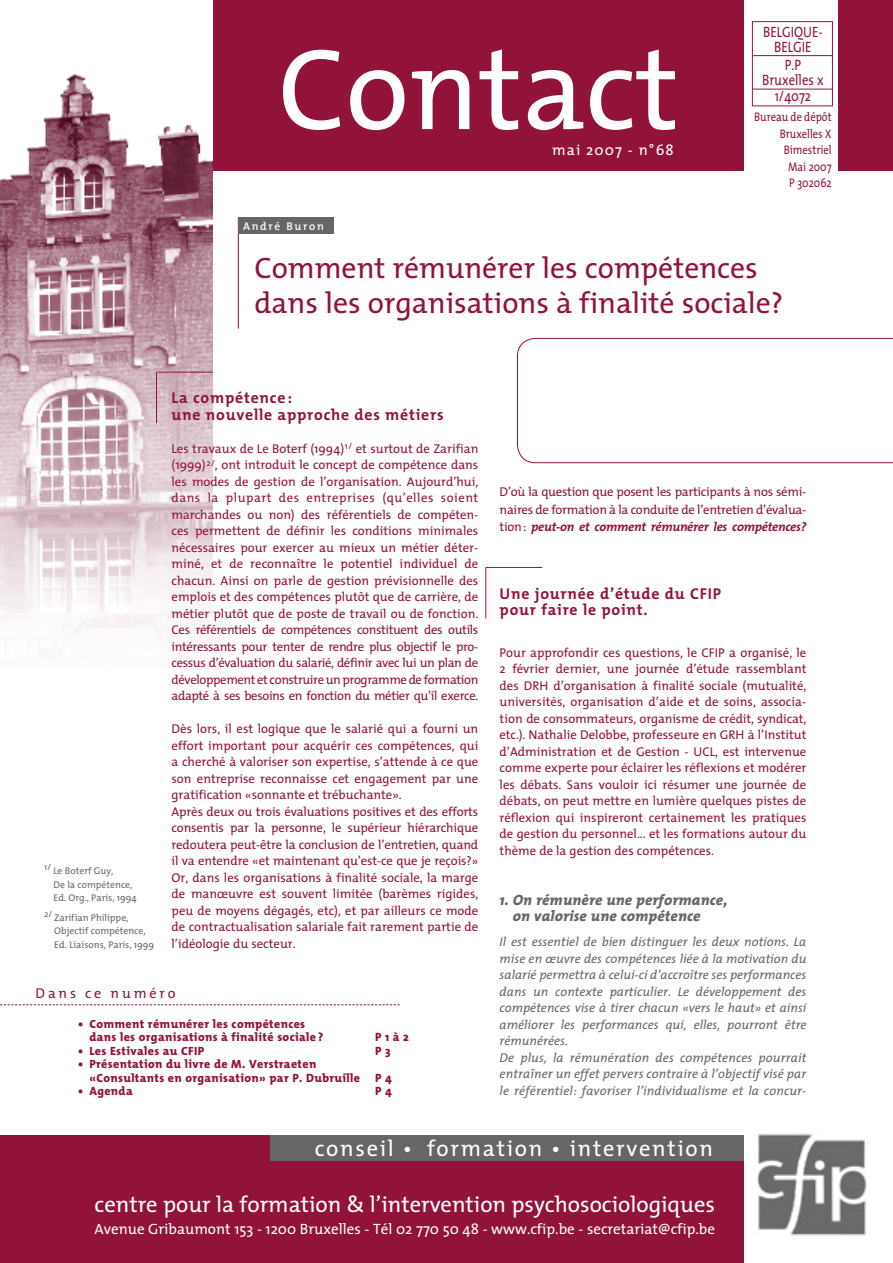
<style>
.page{position:relative;width:893px;height:1263px;background:#fff}
.page>*{position:absolute;margin:0;border:0;box-sizing:border-box;transform-origin:0 0}
.Normal_e{font:116.55px "The Mix";color:#fff}
.Normal_e-2{font:29.7px/35.1px "The Mix";color:#92133a}
.Normal_e-3{font:22.5px "The Mix";color:#fff}
.Normal_e-4{font:22.5px "The Mix";letter-spacing:.075em;color:#fff}
.Normal_e-5{font:700 15.75px/16.5px "The Mix";letter-spacing:.05em;color:#92133a}
.Normal_e-6{font:15px "The Mix";color:#fff}
.Normal_e-7{font:italic 800 15px/16.5px "The Mix";letter-spacing:.01em;color:#676667}
.Normal_e-8{font:15px "The Mix";color:#92133a;scale:.85 1}
.Normal_e-9{font:15px "The Mix";letter-spacing:.075em;color:#fff}
.Normal_e-10{font:14.25px "The Mix";letter-spacing:.2em;color:#92133a}
.Normal_e-11{font:12.75px/16.5px "The Mix";color:#92133a;text-align:justify}
.Normal_e-12{font:italic 12.75px/16.5px "The Mix";letter-spacing:.005em;color:#676667;text-align:justify}
.Normal_e-13{font:12.45px "The Mix";color:#92133a;scale:.85 1}
.Normal_e-14{font:800 12px/13.5px "The Mix";letter-spacing:.03em;color:#92133a}
.Normal_e-15{font:600 11.25px "The Mix";letter-spacing:.15em;color:#fff}
.Normal_e-16{font:9.75px/13.5px "The Mix";color:#676667}
.s1{font-weight:700;font-style:italic}
</style>
<div class="page">
<div style="left:213px;top:0;width:680px;height:170px;background:#92133a"></div>
<div style="left:0;top:1135px;width:744px;height:128px;background:#92133a"></div>
<div style="left:271px;top:1135px;width:473px;height:26px;background:#676667"></div>
<img style="left:757px;top:1133px;width:110px;height:103px">
<img style="left:0;top:73px;width:213px;height:579px">
<hr style="left:157px;top:372px;width:56px;height:1px;background:#92133a">
<hr style="left:156px;top:372px;width:1px;height:51px;background:#92133a">
<hr style="left:238px;top:218px;width:1px;height:111px;background:#92133a">
<div style="left:238px;top:217px;width:96px;height:17px;background:#676667"></div>
<div style="left:744px;top:0;width:94px;height:211px;background:#fff"></div>
<div style="left:752px;top:21px;width:81px;height:85px;border:1px solid #92133a"></div>
<hr style="left:753px;top:55px;width:80px;height:1px;background:#92133a">
<hr style="left:753px;top:89px;width:80px;height:1px;background:#92133a">
<hr style="left:486px;top:567px;width:56px;height:1px;background:#92133a">
<hr style="left:486px;top:567px;width:1px;height:51px;background:#92133a">
<svg style="left:517px;top:338px;width:376px;height:125px"></svg>
<svg style="left:0;top:1004px;width:400px;height:1px"></svg>
<p class="Normal_e" style="left:278px;top:-7px;width:403px">Contact</p>
<p class="Normal_e-15" style="left:243px;top:217px;width:82px">André Buron</p>
<p class="Normal_e-9" style="left:552px;top:138px;width:123px">mai 2007 - n°68</p>
<p class="Normal_e-8" style="left:763px;top:19px;width:72px">BELGIQUE-</p>
<p class="Normal_e-8" style="left:774px;top:34px;width:46px">BELGIE</p>
<p class="Normal_e-8" style="left:785px;top:52px;width:21px">P.P</p>
<p class="Normal_e-8" style="left:762px;top:67px;width:74px">Bruxelles x</p>
<p class="Normal_e-8" style="left:775px;top:84px;width:44px">1/4072</p>
<p class="Normal_e-13" style="left:754px;top:107px;width:93px">Bureau de dépôt</p>
<p class="Normal_e-13" style="left:780px;top:123px;width:63px">Bruxelles X</p>
<p class="Normal_e-13" style="left:784px;top:140px;width:58px">Bimestriel</p>
<p class="Normal_e-13" style="left:788px;top:156px;width:53px">Mai 2007</p>
<p class="Normal_e-13" style="left:789px;top:173px;width:51px">P 302062</p>
<p class="Normal_e-2" style="left:254px;top:250px;width:531px">Comment rémunérer les compétences dans les organisations à finalité sociale?</p>
<p class="Normal_e-16" style="left:53px;top:864px;width:85px;text-indent:-9px"><sup>1/</sup> Le Boterf Guy,<br>De la compétence,<br>Ed. Org., Paris, 1994</p>
<p class="Normal_e-16" style="left:54px;top:910px;width:101px;text-indent:-10px"><sup>2/</sup> Zarifian Philippe,<br>Objectif compétence,<br>Ed. Liaisons, Paris, 1999</p>
<p class="Normal_e-5" style="left:172px;top:389px;width:274px">La compétence :<br>une nouvelle approche des métiers</p>
<p class="Normal_e-11" style="left:172px;top:440px;width:308px">Les travaux de Le Boterf (1994)<sup>1/</sup> et surtout de Zarifian (1999)<sup>2/</sup>, ont introduit le concept de compétence dans les modes de gestion de l’organisation. Aujourd’hui, dans la plupart des entreprises (qu’elles soient marchandes ou non) des référentiels de compéten&shy;ces permettent de définir les conditions minimales nécessaires pour exercer au mieux un métier déter&shy;miné, et de reconnaître le potentiel individuel de chacun. Ainsi on parle de gestion prévisionnelle des emplois et des compétences plutôt que de carrière, de métier plutôt que de poste de travail ou de fonction.</p>
<p class="Normal_e-11" style="left:172px;top:621px;width:308px">Ces référentiels de compétences constituent des outils intéressants pour tenter de rendre plus objectif le pro&shy;cessus d’évaluation du salarié, définir avec lui un plan de développement et construire un programme de formation adapté à ses besoins en fonction du métier qu’il exerce.</p>
<p class="Normal_e-11" style="left:172px;top:720px;width:308px">Dès lors, il est logique que le salarié qui a fourni un effort important pour acquérir ces compétences, qui a cherché à valoriser son expertise, s’attende à ce que son entreprise reconnaisse cet engagement par une gratification «sonnante et trébuchante».</p>
<p class="Normal_e-11" style="left:172px;top:803px;width:308px">Après deux ou trois évaluations positives et des efforts consentis par la personne, le supérieur hiérarchique redoutera peut-être la conclusion de l’entretien, quand il va entendre «et maintenant qu’est-ce que je reçois?» Or, dans les organisations à finalité sociale, la marge de manœuvre est souvent limitée (barèmes rigides, peu de moyens dégagés, etc), et par ailleurs ce mode de contractualisation salariale fait rarement partie de l’idéologie du secteur.</p>
<p class="Normal_e-10" style="left:36px;top:981px;width:141px">Dans ce numéro</p>
<p class="Normal_e-14" style="left:89px;top:1017px;width:236px;text-indent:-11px">• Comment rémunérer les compétences dans les organisations à finalité sociale ?</p>
<p class="Normal_e-14" style="left:375px;top:1030px;width:35px">P 1 à 2</p>
<p class="Normal_e-14" style="left:78px;top:1044px;width:128px">• Les Estivales au CFIP</p>
<p class="Normal_e-14" style="left:375px;top:1044px;width:17px">P 3</p>
<p class="Normal_e-14" style="left:89px;top:1057px;width:304px;text-indent:-11px">• Présentation du livre de M. Verstraeten «Consultants en organisation» par P. Dubruille P 4</p>
<p class="Normal_e-14" style="left:78px;top:1084px;width:56px">• Agenda</p>
<p class="Normal_e-14" style="left:375px;top:1084px;width:18px">P 4</p>
<p class="Normal_e-11" style="left:500px;top:483px;width:308px;line-height:17.2px">D’où la question que posent les participants à nos sémi&shy;naires de formation à la conduite de l’entretien d’évalua&shy;tion : <span class="s1">peut-on et comment rémunérer les compétences ?</span></p>
<p class="Normal_e-5" style="left:500px;top:585px;width:223px">Une journée d’étude du CFIP pour faire le point.</p>
<p class="Normal_e-11" style="left:500px;top:644px;width:308px">Pour approfondir ces questions, le CFIP a organisé, le 2 février dernier, une journée d’étude rassemblant des DRH d’organisation à finalité sociale (mutualité, universités, organisation d’aide et de soins, associa&shy;tion de consommateurs, organisme de crédit, syndicat, etc.). Nathalie Delobbe, professeure en GRH à l’Institut d’Administration et de Gestion - UCL, est intervenue comme experte pour éclairer les réflexions et modérer les débats. Sans vouloir ici résumer une journée de débats, on peut mettre en lumière quelques pistes de réflexion qui inspireront certainement les pratiques de gestion du personnel... et les formations autour du thème de la gestion des compétences.</p>
<p class="Normal_e-7" style="left:513px;top:891px;width:216px;text-indent:-13px">1. On rémunère une performance, on valorise une compétence</p>
<p class="Normal_e-12" style="left:500px;top:933px;width:308px">Il est essentiel de bien distinguer les deux notions. La mise en œuvre des compétences liée à la motivation du salarié permettra à celui-ci d’accroître ses performances dans un contexte particulier. Le développement des compétences vise à tirer chacun «vers le haut» et ainsi améliorer les performances qui, elles, pourront être rémunérées.</p>
<p class="Normal_e-12" style="left:500px;top:1049px;width:308px">De plus, la rémunération des compétences pourrait entraîner un effet pervers contraire à l’objectif visé par le référentiel : favoriser l’individualisme et la concur-</p>
<p class="Normal_e-4" style="left:315px;top:1129px;width:400px">conseil • formation • intervention</p>
<p class="Normal_e-3" style="left:95px;top:1185px;width:622px">centre pour la formation &amp; l’intervention psychosociologiques</p>
<p class="Normal_e-6" style="left:95px;top:1216px;width:622px">Avenue Gribaumont 153 - 1200 Bruxelles - Tél 02 770 50 48 - www.cfip.be - secretariat@cfip.be</p>
</div>
